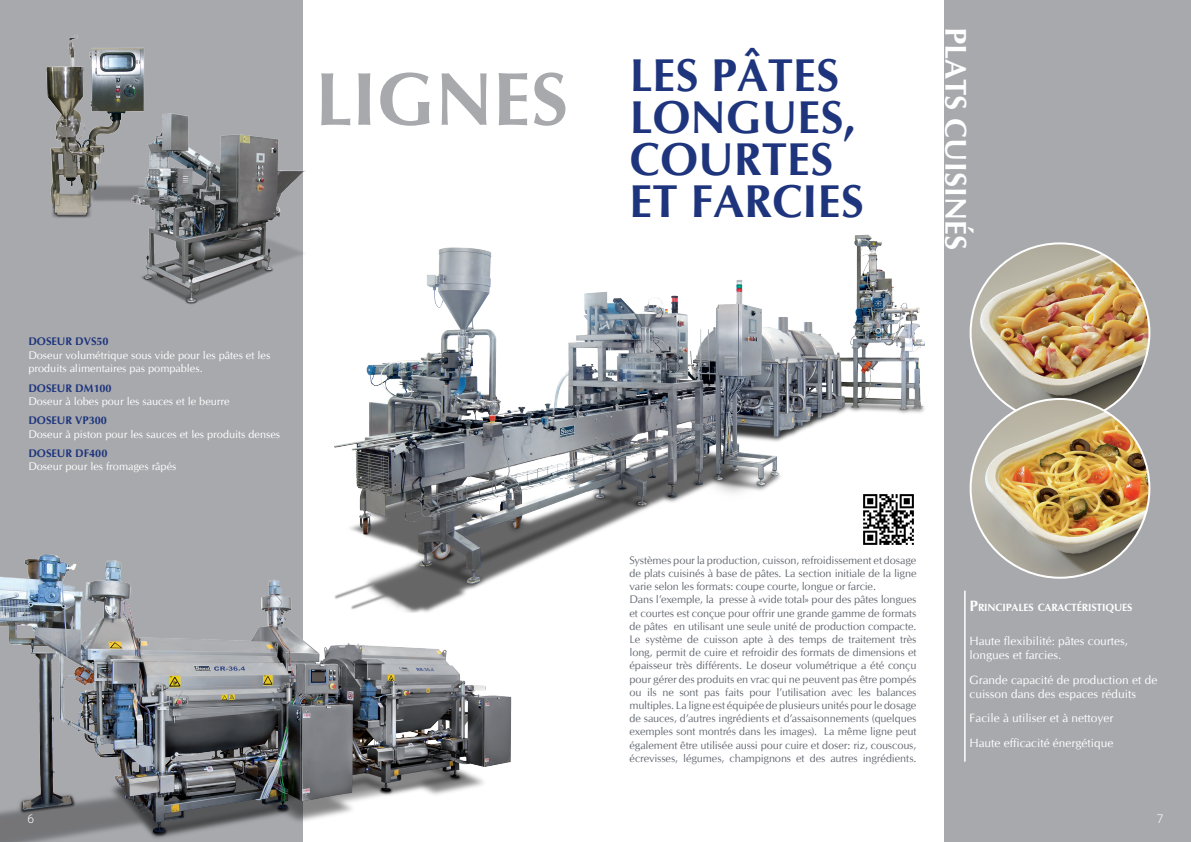
<style>
.page{position:relative;width:1191px;height:842px;background:#fff}
.page>*{position:absolute;margin:0;border:0;box-sizing:border-box;transform-origin:0 0}
.t1{font:700 75px "CG Omega";color:#a8a9ad}
.t2{font:700 46px/42px "CG Omega";color:#1e357d}
.t3{font:700 30px "CG Omega";color:#fff}
.t4{font:12px/14.4px "CG Omega";color:#fff}
.t5{font:300 12px "Roboto";color:#fff}
.t6{font:11px/13.2px "CG Omega";letter-spacing:-.01em;color:#666c74}
.t7{font:11px/13.2px "CG Omega";color:#fff}
.t8{font:700 11px "CG Omega";color:#1e357d}
.t9{font:700 10.5px "CG Omega";letter-spacing:-.015em;color:#fff}
.s1{font-size:15px}
</style>
<div class="page">
<div style="left:0;top:0;width:302px;height:842px;background:#a8a9ad"></div>
<div style="left:945px;top:0;width:246px;height:842px;background:#a8a9ad"></div>
<hr style="left:964px;top:591px;width:1px;height:171px;background:#fff">
<img style="left:970px;top:243px;width:179px;height:179px;border-radius:89px">
<img style="left:970px;top:399px;width:179px;height:179px;border-radius:89px">
<img style="left:46px;top:35px;width:99px;height:183px">
<img style="left:125px;top:105px;width:181px;height:201px">
<img style="left:0;top:515px;width:512px;height:327px">
<img style="left:334px;top:234px;width:591px;height:379px">
<img style="left:855px;top:487px;width:64px;height:65px">
<h1 class="t1" style="left:315px;top:54px;width:255px">LIGNES</h1>
<p class="t8" style="left:28px;top:335px;width:82px">DOSEUR DVS50</p>
<p class="t7" style="left:28px;top:348px;width:243px">Doseur volumétrique sous vide pour les pâtes et les produits alimentaires pas pompables.</p>
<p class="t8" style="left:28px;top:381px;width:85px">DOSEUR DM100</p>
<p class="t7" style="left:28px;top:394px;width:203px">Doseur à lobes pour les sauces et le beurre</p>
<p class="t8" style="left:28px;top:414px;width:80px">DOSEUR VP300</p>
<p class="t7" style="left:28px;top:427px;width:253px">Doseur à piston pour les sauces et les produits denses</p>
<p class="t8" style="left:28px;top:447px;width:81px">DOSEUR DF400</p>
<p class="t7" style="left:28px;top:460px;width:150px">Doseur pour les fromages râpés</p>
<p class="t5" style="left:27px;top:810px;width:8px">6</p>
<h2 class="t2" style="left:629px;top:54px;width:236px">LES PÂTES<br>LONGUES,<br>COURTES<br>ET FARCIES</h2>
<h3 class="t3" style="left:974px;top:27px;width:224px;rotate:90deg">PLATS CUISINÉS</h3>
<p class="t6" style="left:629px;top:554px;width:288px">Systèmes pour la production, cuisson, refroidissement et dosage de plats cuisinés à base de pâtes. La section initiale de la ligne varie selon les formats: coupe courte, longue or farcie.<br>Dans l’exemple, la presse à «vide total» pour des pâtes longues et courtes est conçue pour offrir une grande gamme de formats de pâtes en utilisant une seule unité de production compacte.<br>Le système de cuisson apte à des temps de traitement très long, permit de cuire et refroidir des formats de dimensions et épaisseur très différents. Le doseur volumétrique a été conçu pour gérer des produits en vrac qui ne peuvent pas être pompés ou ils ne sont pas faits pour l’utilisation avec les balances multiples. La ligne est équipée de plusieurs unités pour le dosage de sauces, d’autres ingrédients et d’assaisonnements (quelques exemples sont montrés dans les images). La même ligne peut également être utilisée aussi pour cuire et doser: riz, couscous, écrevisses, légumes, champignons et des autres ingrédients.</p>
<p class="t9" style="left:969px;top:601px;width:164px"><span class="s1">P</span>RINCIPALES CARACTÉRISTIQUES</p>
<p class="t4" style="left:969px;top:634px;width:160px">Haute flexibilité: pâtes courtes, longues et farcies.</p>
<p class="t4" style="left:969px;top:672px;width:189px">Grande capacité de production et de cuisson dans des espaces réduits</p>
<p class="t4" style="left:969px;top:706px;width:145px;line-height:24.4px">Facile à utiliser et à nettoyer<br>Haute efficacité énergétique</p>
<p class="t5" style="left:1157px;top:810px;width:8px">7</p>
</div>
